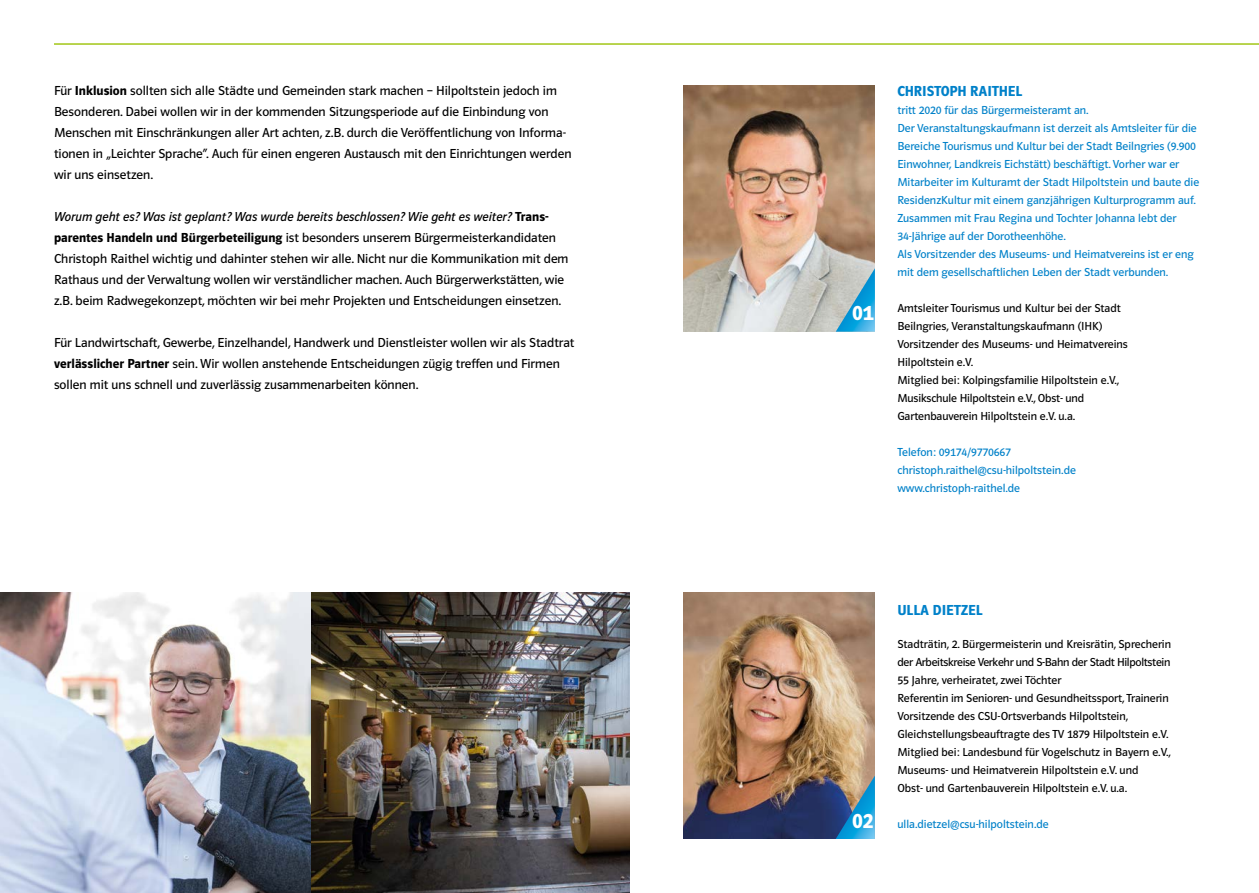
<style>
.page{position:relative;width:1259px;height:893px;background:#fff}
.page>*{position:absolute;margin:0;border:0;box-sizing:border-box;transform-origin:0 0}
.t1{font:600 22.65px "Polo 22 R";color:#fff}
.t2{font:600 15px "Polo 22 R";color:#0081c9}
.t3{font:13.5px/21px "Polo 22 R Buch";color:#000}
.t4{font:13.5px "Polo 22 R Buch Kursiv";color:#000}
.t5{font:12px/18px "Polo 22 R Buch";color:#000}
.t6{font:12px/18px "Polo 22 R Buch";color:#0081c9}
.s1{font-family:"Polo 22 R";font-weight:600}
</style>
<div class="page">
<hr style="left:54px;top:43px;width:1205px;height:2px;background:#a2c617">
<img style="left:683px;top:592px;width:192px;height:247px">
<svg style="left:835px;top:776px;width:40px;height:63px;background:#498bac"></svg>
<img style="left:683px;top:85px;width:192px;height:247px">
<svg style="left:835px;top:268px;width:40px;height:64px;background:#6fb4ce"></svg>
<img style="left:0;top:592px;width:629px;height:301px">
<p class="t3" style="left:54px;top:80px;width:519px">Für <span class="s1">Inklusion</span> sollten sich alle Städte und Gemeinden stark machen – Hilpoltstein jedoch im Besonderen. Dabei wollen wir in der kommenden Sitzungsperiode auf die Einbindung von Menschen mit Einschränkungen aller Art achten, z.B. durch die Veröffentlichung von Informa&shy;tionen in „Leichter Sprache“. Auch für einen engeren Austausch mit den Einrichtungen werden wir uns einsetzen.</p>
<p class="t4" style="left:54px;top:210px;width:496px">Worum geht es? Was ist geplant? Was wurde bereits beschlossen? Wie geht es weiter? <span class="s1">Trans-</span></p>
<p class="t3" style="left:54px;top:227px;width:516px"><span class="s1">parentes Handeln und Bürgerbeteiligung</span> ist besonders unserem Bürgermeisterkandidaten Christoph Raithel wichtig und dahinter stehen wir alle. Nicht nur die Kommunikation mit dem Rathaus und der Verwaltung wollen wir verständlicher machen. Auch Bürgerwerkstätten, wie z.B. beim Radwegekonzept, möchten wir bei mehr Projekten und Entscheidungen einsetzen.</p>
<p class="t3" style="left:54px;top:332px;width:522px">Für Landwirtschaft, Gewerbe, Einzelhandel, Handwerk und Dienstleister wollen wir als Stadtrat <span class="s1">verlässlicher Partner</span> sein. Wir wollen anstehende Entscheidungen zügig treffen und Firmen sollen mit uns schnell und zuverlässig zusammenarbeiten können.</p>
<h1 class="t1" style="left:852px;top:301px;width:23px">01</h1>
<p class="t2" style="left:897px;top:83px;width:126px">CHRISTOPH RAITHEL</p>
<p class="t6" style="left:897px;top:101px;width:303px">tritt 2020 für das Bürgermeisteramt an.<br>Der Veranstaltungskaufmann ist derzeit als Amtsleiter für die Bereiche Tourismus und Kultur bei der Stadt Beilngries (9.900<br>Einwohner, Landkreis Eichstätt) beschäftigt. Vorher war er Mitarbeiter im Kulturamt der Stadt Hilpoltstein und baute die ResidenzKultur mit einem ganzjährigen Kulturprogramm auf.<br>Zusammen mit Frau Regina und Tochter Johanna lebt der 34-Jährige auf der Dorotheenhöhe.<br>Als Vorsitzender des Museums- und Heimatvereins ist er eng mit dem gesellschaftlichen Leben der Stadt verbunden.</p>
<p class="t5" style="left:897px;top:299px;width:232px">Amtsleiter Tourismus und Kultur bei der Stadt Beilngries, Veranstaltungskaufmann (IHK)<br>Vorsitzender des Museums- und Heimatvereins Hilpoltstein e.V.<br>Mitglied bei: Kolpingsfamilie Hilpoltstein e.V., Musikschule Hilpoltstein e.V., Obst- und Gartenbauverein Hilpoltstein e.V. u.a.</p>
<p class="t6" style="left:897px;top:443px;width:180px">Telefon: 09174/9770667 christoph.raithel@csu-hilpoltstein.de www.christoph-raithel.de</p>
<h1 class="t1" style="left:852px;top:808px;width:23px">02</h1>
<p class="t2" style="left:897px;top:602px;width:87px">ULLA DIETZEL</p>
<p class="t5" style="left:897px;top:635px;width:275px">Stadträtin, 2. Bürgermeisterin und Kreisrätin, Sprecherin der Arbeitskreise Verkehr und S-Bahn der Stadt Hilpoltstein 55 Jahre, verheiratet, zwei Töchter<br>Referentin im Senioren- und Gesundheitssport, Trainerin Vorsitzende des CSU-Ortsverbands Hilpoltstein, Gleichstellungsbeauftragte des TV 1879 Hilpoltstein e.V.<br>Mitglied bei: Landesbund für Vogelschutz in Bayern e.V., Museums- und Heimatverein Hilpoltstein e.V. und<br>Obst- und Gartenbauverein Hilpoltstein e.V. u.a.</p>
<p class="t6" style="left:897px;top:815px;width:153px">ulla.dietzel@csu-hilpoltstein.de</p>
</div>
